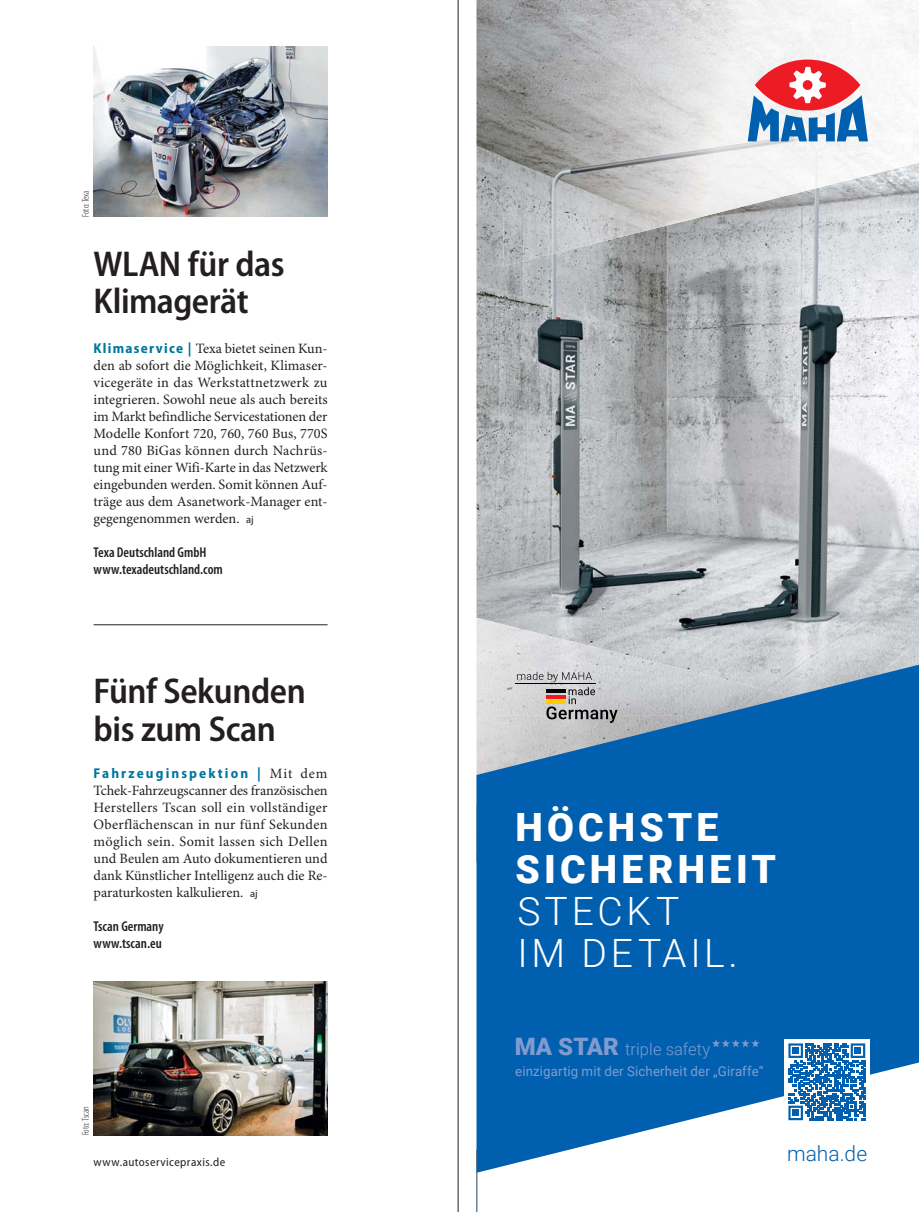
<style>
.page{position:relative;width:919px;height:1212px;background:#fff}
.page>*{position:absolute;margin:0;border:0;box-sizing:border-box;transform-origin:0 0}
.t1{font:900 39px/42px "Roboto";letter-spacing:.105em;color:#fff}
.t2{font:300 39px/42px "Roboto";letter-spacing:.095em;color:#fff}
.t3{font:600 semi-condensed 36px/37.5px "Myriad Pro";letter-spacing:-.015em;color:#231f20}
.t4{font:300 21px "Roboto";color:#0060af}
.t5{font:300 16.5px "Roboto";letter-spacing:.005em;color:#819bd0}
.t6{font:14.25px/17px "Minion Pro";color:#231f20;text-align:justify}
.t7{font:600 condensed 14.25px/17px "Myriad Pro";color:#231f20}
.t8{font:700 semi-condensed 14.25px "Myriad Pro";letter-spacing:.15em;color:#00759f}
.t9{font:13.5px "Roboto";letter-spacing:.015em;color:#819bd0}
.t10{font:semi-condensed 12px "Myriad Pro";letter-spacing:.035em;color:#231f20}
.t11{font:300 condensed 9.75px "Myriad Pro";letter-spacing:-.005em;color:#231f20}
.s1{font-family:"Myriad Pro";font-weight:700;font-stretch:semi-condensed;color:#00759f}
.s2{font-family:"Myriad Pro";font-size:10.5px}
.s3{font-family:"Minion Pro";font-weight:400;font-stretch:normal;color:#231f20}
.s4{font-weight:900;font-size:24px}
</style>
<div class="page">
<hr style="left:94px;top:624px;width:233px;height:1px;background:#231f20">
<img style="left:94px;top:47px;width:233px;height:170px">
<img style="left:94px;top:982px;width:233px;height:153px">
<hr style="left:457px;top:0;width:1px;height:1212px;background:#231f20">
<img style="left:476px;top:0;width:442px;height:665px">
<img style="left:476px;top:618px;width:205px;height:47px">
<svg style="left:476px;top:665px;width:442px;height:397px;background:#166cb2"></svg>
<svg style="left:476px;top:1062px;width:442px;height:150px"></svg>
<img style="left:503px;top:0;width:312px;height:213px">
<img style="left:814px;top:0;width:104px;height:189px">
<img style="left:503px;top:213px;width:214px;height:53px">
<hr style="left:476px;top:1150px;width:1px;height:62px;background:#43525a">
<div style="left:784px;top:1039px;width:85px;height:85px;background:#fff"></div>
<svg style="left:788px;top:1043px;width:77px;height:77px"></svg>
<hr style="left:514px;top:683px;width:81px;height:1px;background:#000">
<svg style="left:517px;top:672px;width:100px;height:51px;background:#b4b0af"></svg>
<svg style="left:754px;top:60px;width:106px;height:50px"></svg>
<svg style="left:747px;top:67px;width:120px;height:74px"></svg>
<svg style="left:712px;top:1039px;width:47px;height:8px"></svg>
<p class="t11" style="left:80px;top:217px;width:28px;rotate:-90deg">Foto: Texa</p>
<h2 class="t3" style="left:94px;top:249px;width:192px">WLAN für das<br>Klimagerät</h2>
<p class="t6" style="left:94px;top:341px;width:235px"><span class="s1">Klimaservice |</span> Texa bietet seinen Kun&shy;den ab sofort die Möglichkeit, Klimaser&shy;vicegeräte in das Werkstattnetzwerk zu integrieren. Sowohl neue als auch bereits im Markt befindliche Servicestationen der Modelle Konfort 720, 760, 760 Bus, 770S und 780 BiGas können durch Nachrüs&shy;tung mit einer Wifi-Karte in das Netzwerk eingebunden werden. Somit können Auf&shy;träge aus dem Asanetwork-Manager ent&shy;gegengenommen werden. <span class="s2">aj</span></p>
<p class="t7" style="left:94px;top:545px;width:131px">Texa Deutschland GmbH www.texadeutschland.com</p>
<h2 class="t3" style="left:94px;top:676px;width:214px">Fünf Sekunden bis zum Scan</h2>
<p class="t8" style="left:94px;top:768px;width:235px">Fahrzeuginspektion | <span class="s3">Mit dem</span></p>
<p class="t6" style="left:94px;top:783px;width:235px">Tchek-Fahrzeugscanner des französischen Herstellers Tscan soll ein vollständiger Oberflächenscan in nur fünf Sekunden möglich sein. Somit lassen sich Dellen und Beulen am Auto dokumentieren und dank Künstlicher Intelligenz auch die Re&shy;paraturkosten kalkulieren. <span class="s2">aj</span></p>
<p class="t7" style="left:94px;top:919px;width:71px">Tscan Germany www.tscan.eu</p>
<p class="t11" style="left:80px;top:1135px;width:31px;rotate:-90deg">Foto: Tscan</p>
<p class="t10" style="left:94px;top:1157px;width:133px">www.autoservicepraxis.de</p>
<h1 class="t1" style="left:515px;top:806px;width:262px">HÖCHSTE<br>SICHERHEIT</h1>
<h1 class="t2" style="left:517px;top:890px;width:222px">STECKT<br>IM DETAIL.</h1>
<p class="t5" style="left:514px;top:1040px;width:197px"><span class="s4">MA STAR</span> triple safety</p>
<p class="t9" style="left:515px;top:1063px;width:250px">einzigartig mit der Sicherheit der „Giraffe“</p>
<h3 class="t4" style="left:787px;top:1141px;width:82px">maha.de</h3>
</div>
